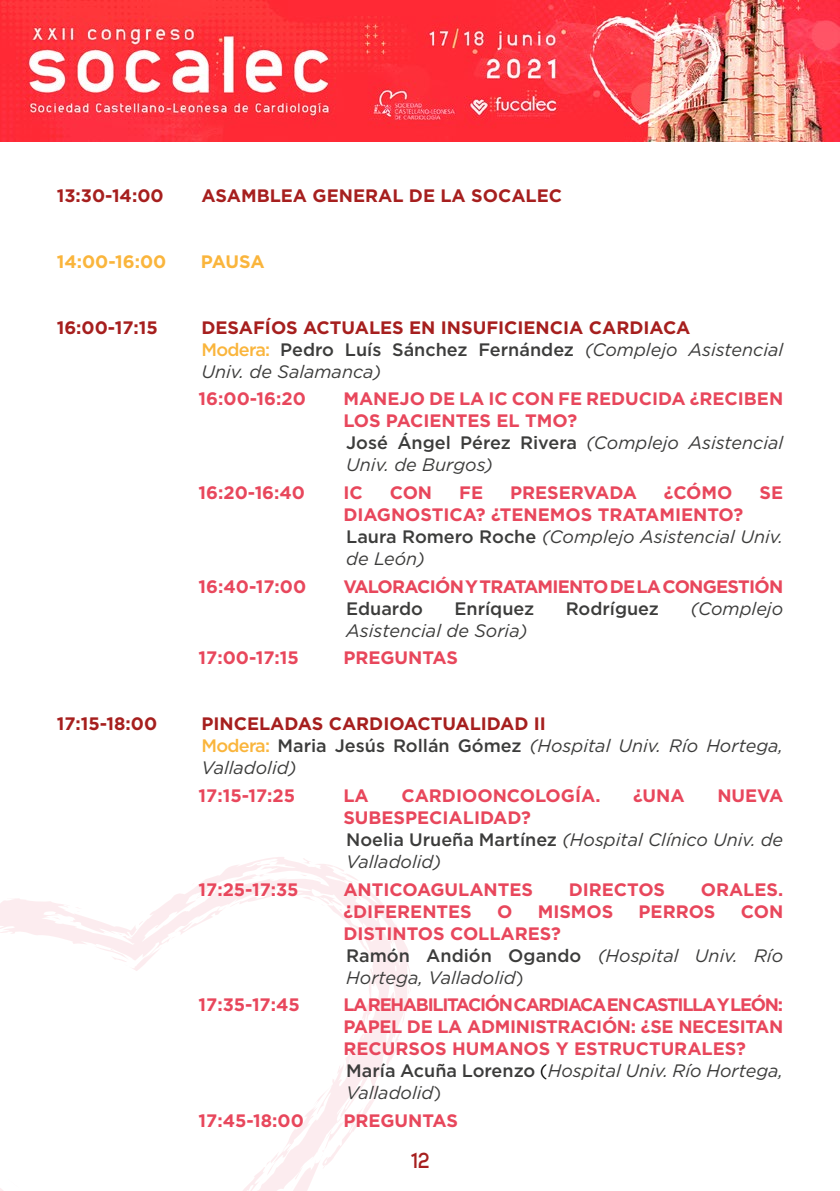
<style>
.page{position:relative;width:840px;height:1191px;background:#fff}
.page>*{position:absolute;margin:0;border:0;box-sizing:border-box;transform-origin:0 0}
.t1{font:22px "Animosa";color:#a61f1e}
.t2{font:700 18px/22px "Gotham";color:#e8475c}
.t3{font:italic 18px/22px "Gotham";color:#3c3c3b}
.t4{font:700 18px/22px "Gotham";color:#a61f1e}
.t5{font:700 18px/22px "Gotham";letter-spacing:-.02em;color:#e8475c}
.t6{font:700 18px "Gotham";letter-spacing:-.04em;color:#e8475c}
.t7{font:500 18px "Gotham";color:#3c3c3b}
.t8{font:700 18px "Gotham";color:#fab53c}
.s1{font-weight:500;color:#fab53c}
.s2{font-weight:500;color:#3c3c3b}
.s3{font-weight:400;font-style:italic;color:#3c3c3b}
.s4{font-weight:700;font-style:normal;color:#a61f1e}
.s5{font-weight:500;font-style:normal;color:#fab53c}
.s6{font-weight:500;font-style:normal}
.s7{font-weight:700;font-style:normal;color:#e8475c}
.s8{font-style:normal}
.s9{font-weight:400;color:#000}
.s10{font-weight:400;color:#3c3c3b}
</style>
<div class="page">
<img style="left:0;top:0;width:839px;height:142px">
<svg style="left:0;top:857px;width:410px;height:237px"></svg>
<svg style="left:94px;top:946px;width:35px;height:20px"></svg>
<svg style="left:171px;top:931px;width:6px;height:8px"></svg>
<svg style="left:75px;top:907px;width:7px;height:5px"></svg>
<svg style="left:199px;top:917px;width:4px;height:3px"></svg>
<svg style="left:137px;top:918px;width:10px;height:11px"></svg>
<svg style="left:192px;top:894px;width:11px;height:4px"></svg>
<svg style="left:220px;top:873px;width:50px;height:14px"></svg>
<svg style="left:191px;top:882px;width:4px;height:4px"></svg>
<svg style="left:293px;top:895px;width:32px;height:11px"></svg>
<svg style="left:299px;top:874px;width:8px;height:3px"></svg>
<svg style="left:337px;top:908px;width:5px;height:4px"></svg>
<svg style="left:301px;top:858px;width:15px;height:9px"></svg>
<svg style="left:337px;top:871px;width:21px;height:11px"></svg>
<svg style="left:364px;top:902px;width:6px;height:7px"></svg>
<svg style="left:371px;top:985px;width:2px;height:12px"></svg>
<svg style="left:360px;top:1021px;width:7px;height:6px"></svg>
<svg style="left:408px;top:983px;width:2px;height:17px"></svg>
<svg style="left:243px;top:1094px;width:132px;height:97px"></svg>
<p class="t4" style="left:57px;top:184px;width:108px">13:30-14:00</p>
<p class="t4" style="left:201px;top:184px;width:362px">ASAMBLEA GENERAL DE LA SOCALEC</p>
<p class="t8" style="left:57px;top:249px;width:111px">14:00-16:00</p>
<p class="t8" style="left:201px;top:249px;width:65px">PAUSA</p>
<p class="t4" style="left:57px;top:316px;width:102px">16:00-17:15</p>
<p class="t4" style="left:201px;top:316px;width:583px">DESAFÍOS ACTUALES EN INSUFICIENCIA CARDIACA<br><span class="s1">Modera:</span> <span class="s2">Pedro Luís Sánchez Fernández</span> <span class="s3">(Complejo Asistencial<br>Univ. de Salamanca)</span></p>
<p class="t2" style="left:198px;top:388px;width:109px">16:00-16:20</p>
<p class="t2" style="left:343px;top:388px;width:441px">MANEJO DE LA IC CON FE REDUCIDA ¿RECIBEN<br>LOS PACIENTES EL TMO?<br><span class="s2">José Ángel Pérez Rivera</span> <span class="s3">(Complejo Asistencial<br>Univ. de Burgos)</span></p>
<p class="t2" style="left:198px;top:481px;width:108px">16:20-16:40</p>
<p class="t2" style="left:343px;top:481px;width:21px">IC</p>
<p class="t2" style="left:389px;top:481px;width:44px">CON</p>
<p class="t2" style="left:459px;top:481px;width:25px">FE</p>
<p class="t2" style="left:510px;top:481px;width:128px">PRESERVADA</p>
<p class="t2" style="left:663px;top:481px;width:70px">¿CÓMO</p>
<p class="t2" style="left:759px;top:481px;width:25px">SE</p>
<p class="t2" style="left:343px;top:503px;width:441px">DIAGNOSTICA? ¿TENEMOS TRATAMIENTO?<br><span class="s2">Laura Romero Roche</span> <span class="s3">(Complejo Asistencial Univ. de León)</span></p>
<p class="t2" style="left:198px;top:575px;width:109px">16:40-17:00</p>
<p class="t6" style="left:343px;top:574px;width:441px">VALORACIÓN Y TRATAMIENTO DE LA CONGESTIÓN</p>
<p class="t7" style="left:346px;top:596px;width:78px">Eduardo</p>
<p class="t7" style="left:454px;top:596px;width:81px">Enríquez</p>
<p class="t7" style="left:565px;top:596px;width:95px">Rodríguez</p>
<p class="t3" style="left:690px;top:597px;width:94px">(Complejo</p>
<p class="t3" style="left:346px;top:619px;width:183px">Asistencial de Soria)</p>
<p class="t2" style="left:198px;top:647px;width:102px">17:00-17:15</p>
<p class="t2" style="left:343px;top:647px;width:116px">PREGUNTAS</p>
<p class="t4" style="left:57px;top:713px;width:102px">17:15-18:00</p>
<p class="t3" style="left:201px;top:712px;width:583px"><span class="s4">PINCELADAS CARDIOACTUALIDAD II<br></span><span class="s5">Modera:</span> <span class="s6">Maria Jesús Rollán Gómez</span> (Hospital Univ. Río Hortega,<br>Valladolid)</p>
<p class="t2" style="left:198px;top:784px;width:98px">17:15-17:25</p>
<p class="t2" style="left:343px;top:784px;width:27px">LA</p>
<p class="t2" style="left:401px;top:784px;width:200px">CARDIOONCOLOGÍA.</p>
<p class="t2" style="left:632px;top:784px;width:53px">¿UNA</p>
<p class="t2" style="left:717px;top:784px;width:67px">NUEVA</p>
<p class="t3" style="left:343px;top:806px;width:441px"><span class="s7">SUBESPECIALIDAD?<br></span><span class="s6">Noelia Urueña Martínez</span> (Hospital Clínico Univ. de<br>Valladolid)</p>
<p class="t2" style="left:198px;top:878px;width:101px">17:25-17:35</p>
<p class="t2" style="left:343px;top:878px;width:191px">ANTICOAGULANTES</p>
<p class="t2" style="left:568px;top:878px;width:98px">DIRECTOS</p>
<p class="t2" style="left:700px;top:878px;width:84px">ORALES.</p>
<p class="t2" style="left:343px;top:900px;width:130px">¿DIFERENTES</p>
<p class="t2" style="left:497px;top:900px;width:17px">O</p>
<p class="t2" style="left:537px;top:900px;width:77px">MISMOS</p>
<p class="t2" style="left:638px;top:900px;width:78px">PERROS</p>
<p class="t2" style="left:740px;top:900px;width:44px">CON</p>
<p class="t3" style="left:343px;top:922px;width:441px"><span class="s7">DISTINTOS COLLARES?<br></span><span class="s6">Ramón Andión Ogando</span> (Hospital Univ. Río<br>Hortega, Valladolid<span class="s8">)</span></p>
<p class="t2" style="left:198px;top:994px;width:103px">17:35-17:45</p>
<p class="t5" style="left:343px;top:994px;width:441px">LA REHABILITACIÓN CARDIACA EN CASTILLA Y LEÓN:<br>PAPEL DE LA ADMINISTRACIÓN: ¿SE NECESITAN RECURSOS HUMANOS Y ESTRUCTURALES?<br><span class="s2">María Acuña Lorenzo</span> <span class="s9">(</span><span class="s3">Hospital Univ. Río Hortega, Valladolid</span><span class="s10">)</span></p>
<p class="t2" style="left:198px;top:1109px;width:107px">17:45-18:00</p>
<p class="t2" style="left:343px;top:1109px;width:116px">PREGUNTAS</p>
<p class="t1" style="left:410px;top:1142px;width:21px">12</p>
</div>
